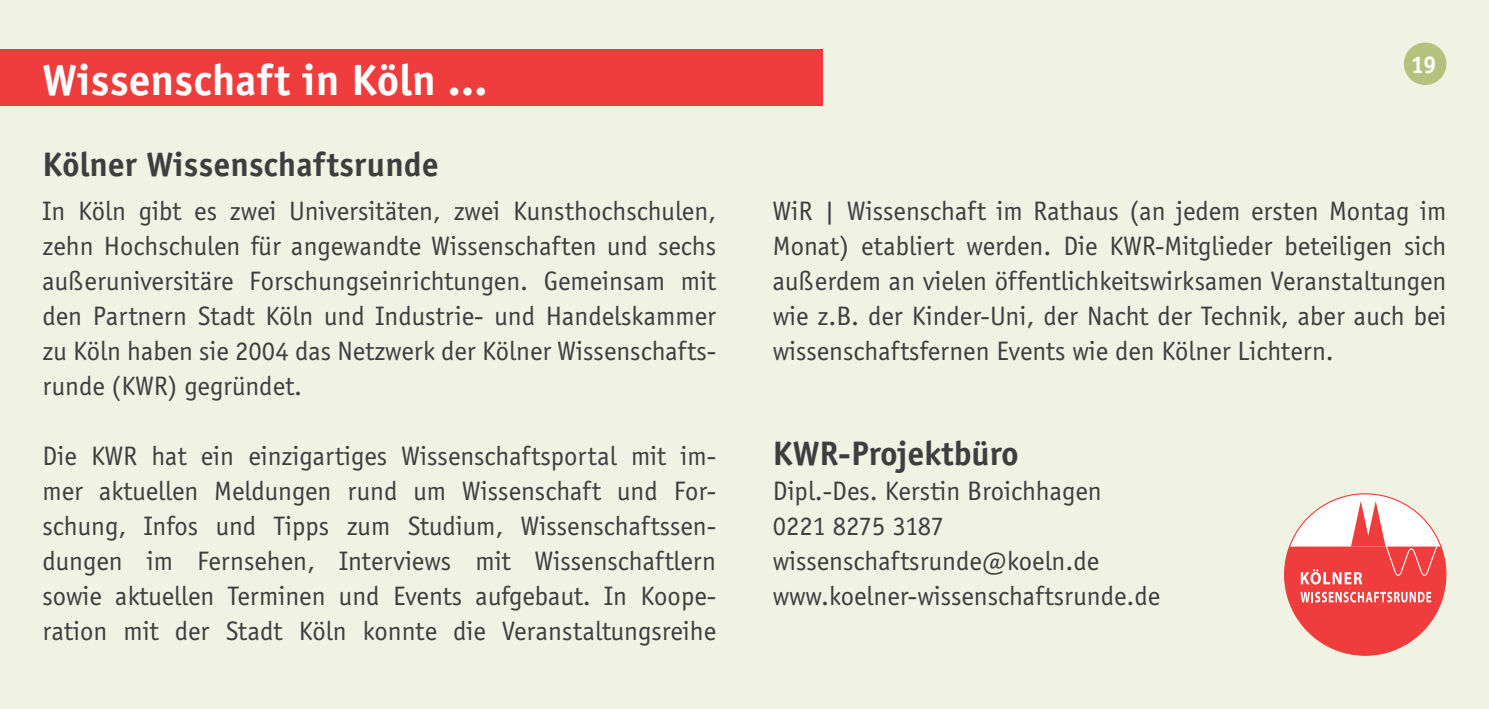
<style>
.page{position:relative;width:1489px;height:709px;background:#fff}
.page>*{position:absolute;margin:0;border:0;box-sizing:border-box;transform-origin:0 0}
.t1{font:700 45px "Officina San Itc T";letter-spacing:.01em;color:#fff}
.t2{font:700 35px "Officina San Itc T";letter-spacing:.01em;color:#3e3e3f}
.t3{font:27.5px/35px "Officina San Itc T";color:#3e3e3f;text-align:justify}
.t4{font:700 25px "Officina San Itc T";color:#fff}
</style>
<div class="page">
<div style="left:0;top:0;width:1488px;height:709px;background:#f0f2e4"></div>
<div style="left:0;top:50px;width:822px;height:56px;background:#ee3d3c"></div>
<svg style="left:1284px;top:501px;width:162px;height:155px"></svg>
<div style="left:1403px;top:43px;width:43px;height:42px;background:#b5c27d;border-radius:50%"></div>
<h1 class="t1" style="left:43px;top:53px;width:446px">Wissenschaft in Köln ...</h1>
<p class="t2" style="left:43px;top:143px;width:397px">Kölner Wissenschaftsrunde</p>
<p class="t3" style="left:43px;top:193px;width:675px">In Köln gibt es zwei Universitäten, zwei Kunsthochschulen, zehn Hochschulen für angewandte Wissenschaften und sechs außeruniversitäre Forschungseinrichtungen. Gemeinsam mit den Partnern Stadt Köln und Industrie- und Handelskammer zu Köln haben sie 2004 das Netzwerk der Kölner Wissenschafts&shy;runde (KWR) gegründet.</p>
<p class="t3" style="left:43px;top:438px;width:675px">Die KWR hat ein einzigartiges Wissenschaftsportal mit im&shy;mer aktuellen Meldungen rund um Wissenschaft und For&shy;schung, Infos und Tipps zum Studium, Wissenschaftssen&shy;dungen im Fernsehen, Interviews mit Wissenschaftlern sowie aktuellen Terminen und Events aufgebaut. In Koope&shy;ration mit der Stadt Köln konnte die Veranstaltungsreihe</p>
<p class="t4" style="left:1411px;top:50px;width:27px">19</p>
<p class="t3" style="left:772px;top:193px;width:675px">WiR | Wissenschaft im Rathaus (an jedem ersten Montag im Monat) etabliert werden. Die KWR-Mitglieder beteiligen sich außerdem an vielen öffentlichkeitswirksamen Veranstaltungen wie z.B. der Kinder-Uni, der Nacht der Technik, aber auch bei wissenschaftsfernen Events wie den Kölner Lichtern.</p>
<p class="t2" style="left:772px;top:432px;width:247px">KWR-Projektbüro</p>
<p class="t3" style="left:772px;top:473px;width:389px;text-align:left">Dipl.-Des. Kerstin Broichhagen<br>0221 8275 3187 wissenschaftsrunde@koeln.de www.koelner-wissenschaftsrunde.de</p>
</div>
